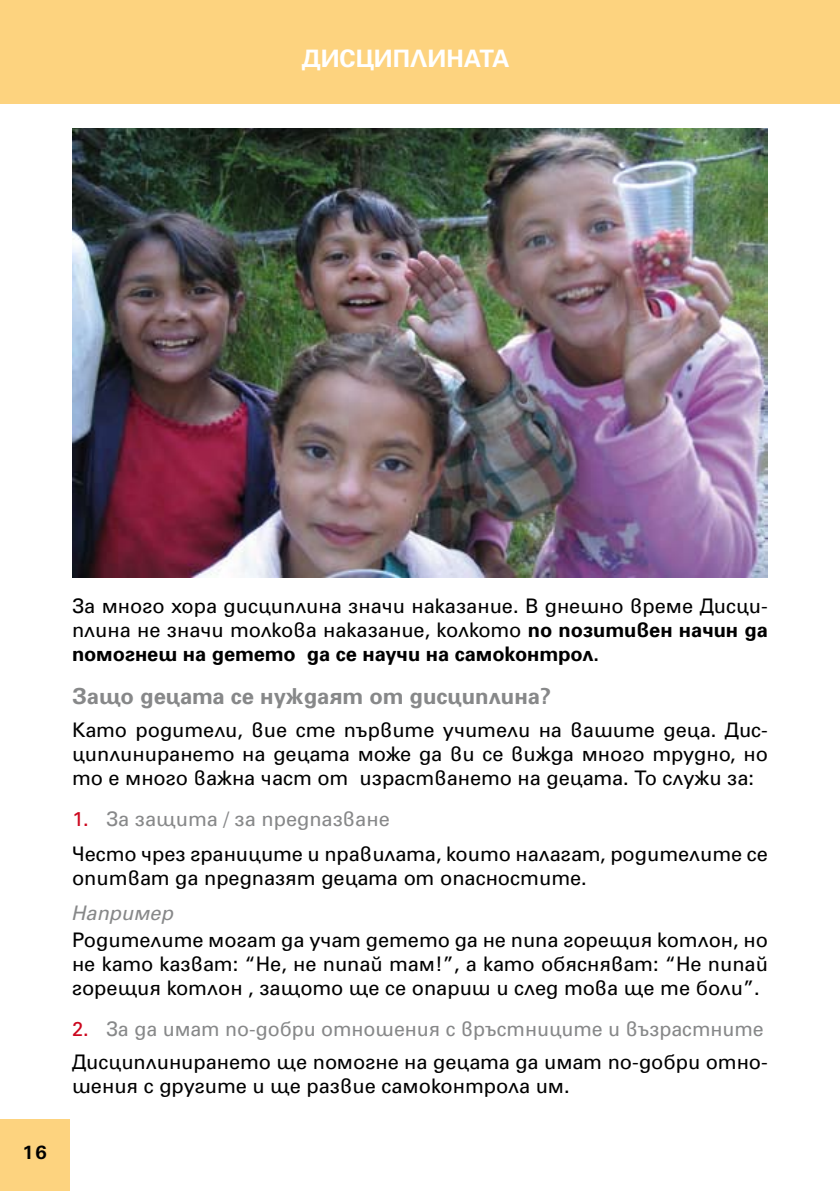
<style>
.page{position:relative;width:840px;height:1191px;background:#fff}
.page>*{position:absolute;margin:0;border:0;box-sizing:border-box;transform-origin:0 0}
.t1{font:700 24px "SP Universal";color:#fff}
.t2{font:700 22px "SP Universal";color:#878889}
.t3{font:20px/24px "SP Universal";color:#000;text-align:justify}
.t4{font:italic 20px "SP Universal";color:#878889}
.t5{font:700 20px "Universum Bg";color:#000}
.s1{font-weight:700}
.s2{color:#cc071e}
.s3{color:#878889}
</style>
<div class="page">
<div style="left:0;top:1119px;width:70px;height:72px;background:#fdd37f"></div>
<img style="left:72px;top:128px;width:695px;height:449px">
<div style="left:0;top:0;width:839px;height:104px;background:#fdd37f"></div>
<p class="t1" style="left:302px;top:45px;width:144px">Дисциплина</p>
<p class="t1" style="left:479px;top:45px;width:28px">та</p>
<p class="t5" style="left:22px;top:1141px;width:12px">16</p>
<p class="t3" style="left:72px;top:593px;width:697px">За много хора дисциплина значи наказание. В днешно време Дисци&shy;плина не значи толкова наказание, колкото <span class="s1">по позитивен начин да помогнеш на детето да се научи на самоконтрол.</span></p>
<p class="t2" style="left:72px;top:683px;width:480px">Защо децата се нуждаят от дисциплина?</p>
<p class="t3" style="left:72px;top:717px;width:697px">Като родители, вие сте първите учители на вашите деца. Дис&shy;циплинирането на децата може да ви се вижда много трудно, но то е много важна част от израстването на децата. То служи за:</p>
<p class="t3" style="left:72px;top:801px;width:697px;line-height:35.4px"><span class="s2">1.</span> <span class="s3">За защита / за предпазване<br></span>Често чрез границите и правилата, които налагат, родителите се</p>
<p class="t3" style="left:72px;top:866px;width:516px">опитват да предпазят децата от опасностите.</p>
<p class="t4" style="left:72px;top:901px;width:103px">Например</p>
<p class="t3" style="left:72px;top:928px;width:697px">Родителите могат да учат детето да не пипа горещия котлон, но не като казват: “Не, не пипай там!”, а като обясняват: “Не пипай горещия котлон , защото ще се опариш и след това ще те боли”.</p>
<p class="t3" style="left:72px;top:1012px;width:697px;line-height:32.6px"><span class="s2">2.</span> <span class="s3">За да имат по-добри отношения с връстниците и възрастните<br></span>Дисциплинирането ще помогне на децата да имат по-добри отно-</p>
<p class="t3" style="left:72px;top:1073px;width:499px">шения с другите и ще развие самоконтрола им.</p>
</div>
